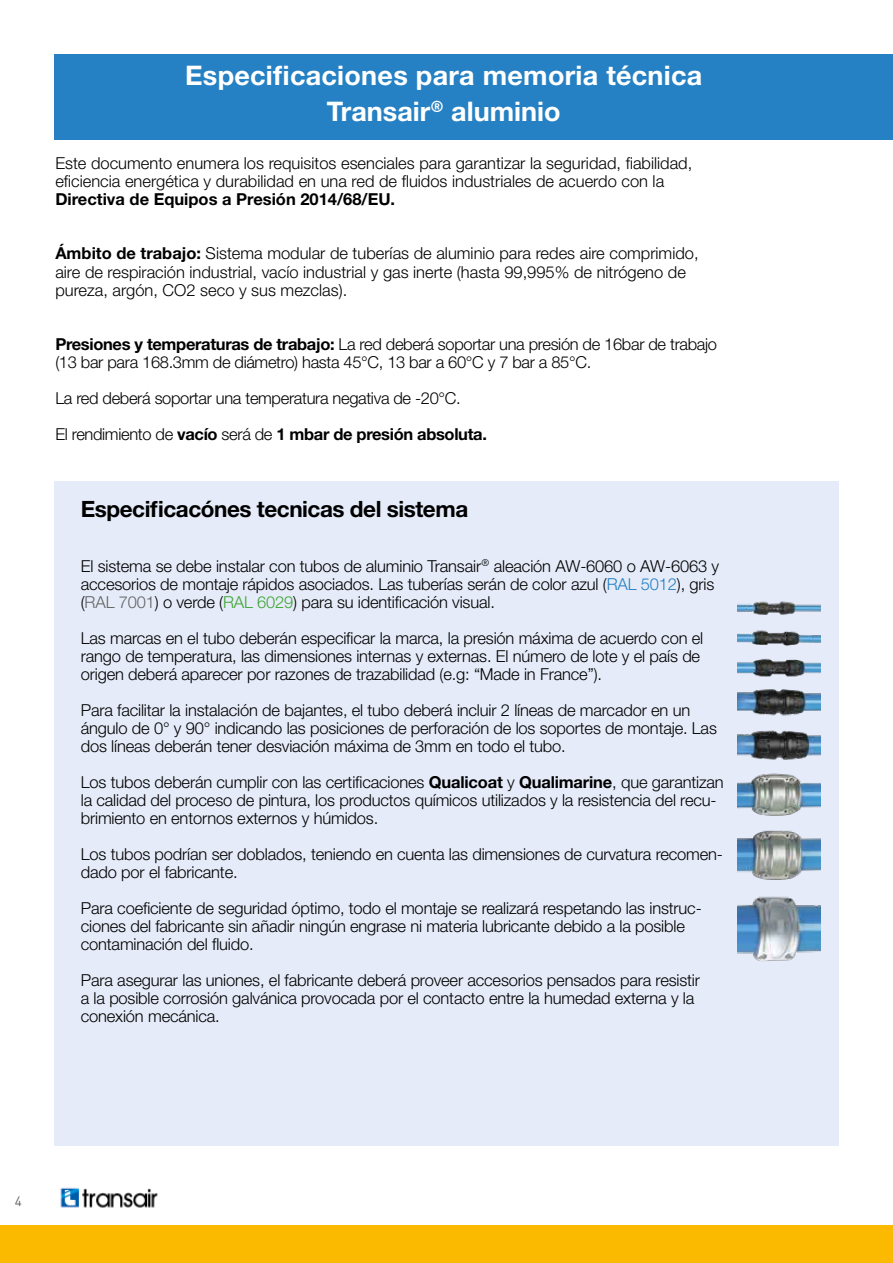
<style>
.page{position:relative;width:893px;height:1263px;background:#fff}
.page>*{position:absolute;margin:0;border:0;box-sizing:border-box;transform-origin:0 0}
.t1{font:700 27px/36px "Helvetica Neue LT Std";letter-spacing:.01em;color:#fff;text-align:center}
.t2{font:700 22.5px "Helvetica Neue LT Std";letter-spacing:-.02em;color:#000}
.t3{font:300 16.5px/18px "Helvetica Neue LT Std";letter-spacing:-.01em;color:#000}
.t4{font:700 16.5px "Helvetica Neue LT Std";color:#000}
.t5{font:13.5px "DINOT";color:#646363}
.s1{font-weight:700}
.s2{color:#2581c4}
.s3{color:#646363}
.s4{color:#3fa535}
</style>
<div class="page">
<div style="left:0;top:1225px;width:893px;height:38px;background:#fbba00"></div>
<img style="left:60px;top:1187px;width:98px;height:21px">
<div style="left:54px;top:54px;width:839px;height:85px;background:#2581c4"></div>
<div style="left:54px;top:480px;width:785px;height:665px;background:#e5ebf8"></div>
<img style="left:737px;top:601px;width:84px;height:360px">
<h1 class="t1" style="left:185px;top:57px;width:519px">Especificaciones para memoria técnica<br>Transair<sup>®</sup> aluminio</h1>
<p class="t3" style="left:55px;top:154px;width:638px">Este documento enumera los requisitos esenciales para garantizar la seguridad, fiabilidad, eficiencia energética y durabilidad en una red de fluidos industriales de acuerdo con la</p>
<p class="t4" style="left:55px;top:189px;width:341px">Directiva de Equipos a Presión 2014/68/EU.</p>
<p class="t3" style="left:55px;top:244px;width:645px"><span class="s1">Ámbito de trabajo:</span> Sistema modular de tuberías de aluminio para redes aire comprimido, aire de respiración industrial, vacío industrial y gas inerte (hasta 99,995% de nitrógeno de pureza, argón, CO2 seco y sus mezclas).</p>
<p class="t3" style="left:55px;top:334px;width:663px"><span class="s1">Presiones y temperaturas de trabajo:</span> La red deberá soportar una presión de 16bar de trabajo (13 bar para 168.3mm de diámetro) hasta 45°C, 13 bar a 60°C y 7 bar a 85°C.</p>
<p class="t3" style="left:55px;top:379px;width:433px;line-height:36px">La red deberá soportar una temperatura negativa de -20°C.<br>El rendimiento de <span class="s1">vacío</span> será de <span class="s1">1 mbar de presión absoluta.</span></p>
<h2 class="t2" style="left:81px;top:495px;width:389px">Especificacónes tecnicas del sistema</h2>
<p class="t3" style="left:81px;top:557px;width:640px">El sistema se debe instalar con tubos de aluminio Transair<sup>®</sup> aleación AW-6060 o AW-6063 y accesorios de montaje rápidos asociados. Las tuberías serán de color azul (<span class="s2">RAL 5012</span>), gris (<span class="s3">RAL 7001</span>) o verde (<span class="s4">RAL 6029</span>) para su identificación visual.</p>
<p class="t3" style="left:81px;top:629px;width:624px">Las marcas en el tubo deberán especificar la marca, la presión máxima de acuerdo con el rango de temperatura, las dimensiones internas y externas. El número de lote y el país de origen deberá aparecer por razones de trazabilidad (e.g: “Made in France”).</p>
<p class="t3" style="left:81px;top:701px;width:638px">Para facilitar la instalación de bajantes, el tubo deberá incluir 2 líneas de marcador en un ángulo de 0° y 90° indicando las posiciones de perforación de los soportes de montaje. Las dos líneas deberán tener desviación máxima de 3mm en todo el tubo.</p>
<p class="t3" style="left:81px;top:773px;width:644px">Los tubos deberán cumplir con las certificaciones <span class="s1">Qualicoat</span> y <span class="s1">Qualimarine</span>, que garantizan la calidad del proceso de pintura, los productos químicos utilizados y la resistencia del recu&shy;brimiento en entornos externos y húmidos.</p>
<p class="t3" style="left:81px;top:845px;width:644px">Los tubos podrían ser doblados, teniendo en cuenta las dimensiones de curvatura recomen&shy;dado por el fabricante.</p>
<p class="t3" style="left:81px;top:899px;width:622px">Para coeficiente de seguridad óptimo, todo el montaje se realizará respetando las instruc&shy;ciones del fabricante sin añadir ningún engrase ni materia lubricante debido a la posible contaminación del fluido.</p>
<p class="t3" style="left:81px;top:971px;width:621px">Para asegurar las uniones, el fabricante deberá proveer accesorios pensados para resistir a la posible corrosión galvánica provocada por el contacto entre la humedad externa y la conexión mecánica.</p>
<p class="t5" style="left:15px;top:1192px;width:9px">4</p>
</div>
